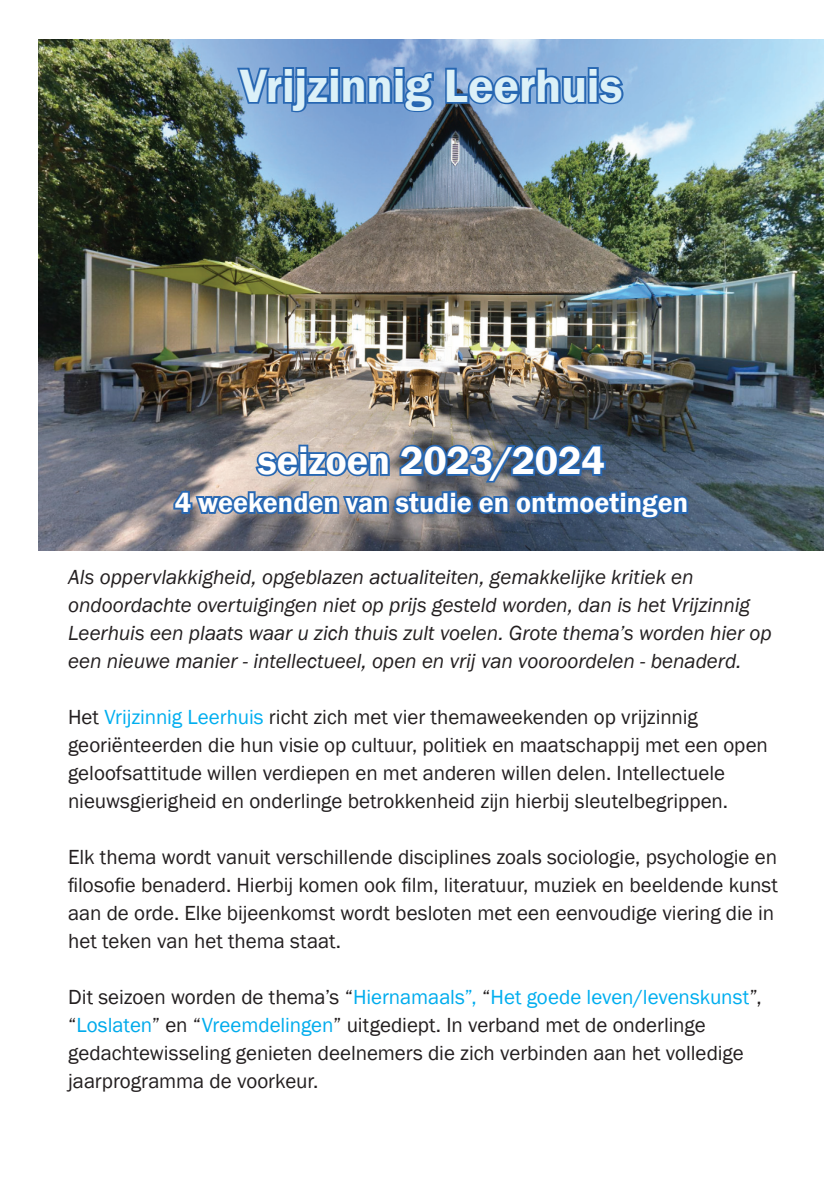
<style>
.page{position:relative;width:840px;height:1191px;background:#fff}
.page>*{position:absolute;margin:0;border:0;box-sizing:border-box;transform-origin:0 0}
.t1{font:600 48px "Franklin Gothic";letter-spacing:-.005em;color:#dcf1f8}
.t2{font:600 40px "Franklin Gothic";letter-spacing:-.005em;color:#fff}
.t3{font:600 28px "Franklin Gothic";color:#fff}
.t4{font:21px/28px "Franklin Gothic";letter-spacing:-.005em;color:#231f20}
.t5{font:italic 21px/28px "Franklin Gothic";color:#231f20}
.s1{color:#00aeef}
.s2{color:#00aced}
.s3{color:#00aaeb}
</style>
<div class="page">
<img style="left:39px;top:40px;width:784px;height:510px">
<svg style="left:234px;top:65px;width:202px;height:50px"></svg>
<svg style="left:443px;top:65px;width:183px;height:45px"></svg>
<svg style="left:171px;top:441px;width:519px;height:81px"></svg>
<h1 class="t1" style="left:240px;top:56px;width:384px">Vrijzinnig Leerhuis</h1>
<h2 class="t2" style="left:257px;top:436px;width:348px">seizoen 2023/2024</h2>
<h3 class="t3" style="left:175px;top:485px;width:514px">4 weekenden van studie en ontmoetingen</h3>
<p class="t5" style="left:68px;top:563px;width:704px">Als oppervlakkigheid, opgeblazen actualiteiten, gemakkelijke kritiek en ondoordachte overtuigingen niet op prijs gesteld worden, dan is het Vrijzinnig Leerhuis een plaats waar u zich thuis zult voelen. Grote thema’s worden hier op een nieuwe manier - intellectueel, open en vrij van vooroordelen - benaderd.</p>
<p class="t4" style="left:68px;top:703px;width:701px">Het <span class="s1">Vrijzinnig Leerhuis</span> richt zich met vier themaweekenden op vrijzinnig georiënteerden die hun visie op cultuur, politiek en maatschappij met een open geloofsattitude willen verdiepen en met anderen willen delen. Intellectuele nieuwsgierigheid en onderlinge betrokkenheid zijn hierbij sleutelbegrippen.</p>
<p class="t4" style="left:68px;top:843px;width:711px">Elk thema wordt vanuit verschillende disciplines zoals sociologie, psychologie en filosofie benaderd. Hierbij komen ook film, literatuur, muziek en beeldende kunst aan de orde. Elke bijeenkomst wordt besloten met een eenvoudige viering die in het teken van het thema staat.</p>
<p class="t4" style="left:68px;top:983px;width:694px">Dit seizoen worden de thema’s “<span class="s2">Hiernamaals”,</span> “<span class="s1">Het goede leven/levenskunst</span>”, “<span class="s3">Loslaten</span>” en “<span class="s2">Vreemdelingen</span>” uitgediept. In verband met de onderlinge gedachtewisseling genieten deelnemers die zich verbinden aan het volledige jaarprogramma de voorkeur.</p>
</div>
